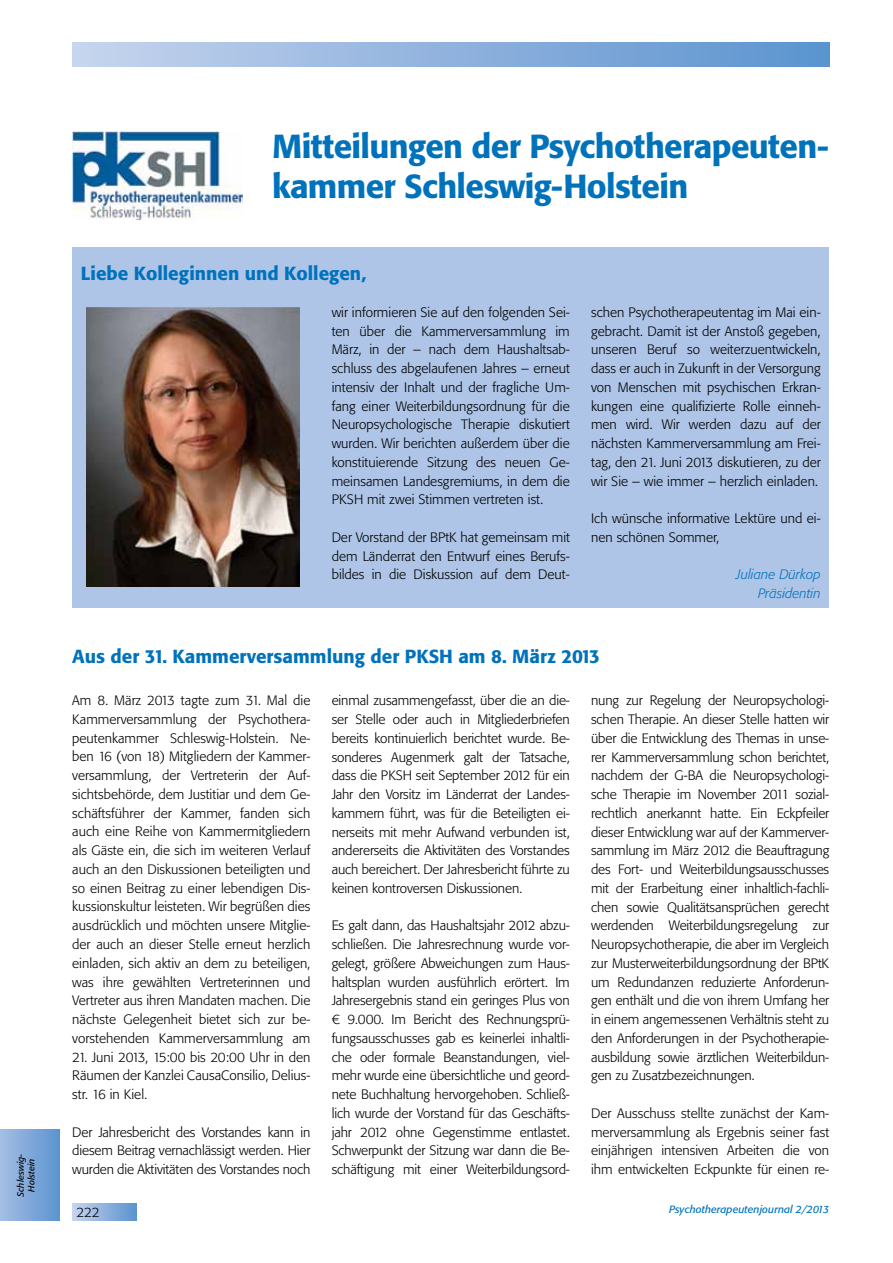
<style>
.page{position:relative;width:893px;height:1263px;background:#fff}
.page>*{position:absolute;margin:0;border:0;box-sizing:border-box;transform-origin:0 0}
.t1{font:500 33px/39.6px "Tn T Form BSK";letter-spacing:-.02em;color:#0072bc}
.t2{font:500 18.75px "Tn T Form BSK";color:#0072bc}
.t3{font:300 13.5px/18.8px "Tn T Form BSK";color:#000;text-align:justify}
.t4{font:italic 300 13.5px/18.8px "Tn T Form BSK";color:#0072bc;text-align:right}
.t5{font:italic 10.5px "Tn T Form BSK";color:#0072bc}
.t6{font:italic 9px/10.8px "Tn T Form BSK";color:#000;text-align:center}
</style>
<div class="page">
<div style="left:72px;top:43px;width:757px;height:24px;background:linear-gradient(to right,#c6d4ee,#5a92cf)"></div>
<div style="left:72px;top:1203px;width:64px;height:17px;background:linear-gradient(to right,#c7d4ee,#5d94cf)"></div>
<div style="left:0;top:1130px;width:60px;height:90px;background:linear-gradient(to right,#a4bee3,#5c95cf)"></div>
<img style="left:72px;top:132px;width:170px;height:87px">
<div style="left:72px;top:247px;width:757px;height:361px;background:#aec5e7"></div>
<img style="left:87px;top:307px;width:212px;height:280px">
<p class="t6" style="left:15px;top:1197px;width:45px;rotate:-90deg">Schleswig-<br>Holstein</p>
<h1 class="t1" style="left:272px;top:126px;width:558px">Mitteilungen der Psychotherapeuten&shy;kammer Schleswig-Holstein</h1>
<h2 class="t2" style="left:81px;top:262px;width:287px">Liebe Kolleginnen und Kollegen,</h2>
<p class="t3" style="left:332px;top:303px;width:240px">wir informieren Sie auf den folgenden Sei&shy;ten über die Kammerversammlung im März, in der – nach dem Haushaltsab&shy;schluss des abgelaufenen Jahres – erneut intensiv der Inhalt und der fragliche Um&shy;fang einer Weiterbildungsordnung für die Neuropsychologische Therapie diskutiert wurden. Wir berichten außerdem über die konstituierende Sitzung des neuen Ge&shy;meinsamen Landesgremiums, in dem die PKSH mit zwei Stimmen vertreten ist.</p>
<p class="t3" style="left:332px;top:528px;width:240px">Der Vorstand der BPtK hat gemeinsam mit dem Länderrat den Entwurf eines Berufs&shy;bildes in die Diskussion auf dem Deut-</p>
<p class="t3" style="left:591px;top:303px;width:231px">schen Psychotherapeutentag im Mai ein&shy;gebracht. Damit ist der Anstoß gegeben, unseren Beruf so weiterzuentwickeln, dass er auch in Zukunft in der Versorgung von Menschen mit psychischen Erkran&shy;kungen eine qualifizierte Rolle einneh&shy;men wird. Wir werden dazu auf der nächsten Kammerversammlung am Frei&shy;tag, den 21. Juni 2013 diskutieren, zu der wir Sie – wie immer – herzlich einladen.</p>
<p class="t3" style="left:591px;top:509px;width:231px">Ich wünsche informative Lektüre und ei&shy;nen schönen Sommer,</p>
<p class="t4" style="left:736px;top:565px;width:86px">Juliane Dürkop<br>Präsidentin</p>
<h2 class="t2" style="left:72px;top:645px;width:529px">Aus der 31. Kammerversammlung der PKSH am 8. März 2013</h2>
<p class="t3" style="left:72px;top:691px;width:240px">Am 8. März 2013 tagte zum 31. Mal die Kammerversammlung der Psychothera&shy;peutenkammer Schleswig-Holstein. Ne&shy;ben 16 (von 18) Mitgliedern der Kammer&shy;versammlung, der Vertreterin der Auf&shy;sichtsbehörde, dem Justitiar und dem Ge&shy;schäftsführer der Kammer, fanden sich auch eine Reihe von Kammermitgliedern als Gäste ein, die sich im weiteren Verlauf auch an den Diskussionen beteiligten und so einen Beitrag zu einer lebendigen Dis&shy;kussionskultur leisteten. Wir begrüßen dies ausdrücklich und möchten unsere Mitglie&shy;der auch an dieser Stelle erneut herzlich einladen, sich aktiv an dem zu beteiligen, was ihre gewählten Vertreterinnen und Vertreter aus ihren Mandaten machen. Die nächste Gelegenheit bietet sich zur be&shy;vorstehenden Kammerversammlung am</p>
<p class="t3" style="left:72px;top:1047px;width:240px">21. Juni 2013, 15:00 bis 20:00 Uhr in den Räumen der Kanzlei CausaConsilio, Delius&shy;str. 16 in Kiel.</p>
<p class="t3" style="left:72px;top:1122px;width:240px">Der Jahresbericht des Vorstandes kann in diesem Beitrag vernachlässigt werden. Hier wurden die Aktivitäten des Vorstandes noch</p>
<p class="t3" style="left:332px;top:691px;width:240px">einmal zusammengefasst, über die an die&shy;ser Stelle oder auch in Mitgliederbriefen bereits kontinuierlich berichtet wurde. Be&shy;sonderes Augenmerk galt der Tatsache, dass die PKSH seit September 2012 für ein Jahr den Vorsitz im Länderrat der Landes&shy;kammern führt, was für die Beteiligten ei&shy;nerseits mit mehr Aufwand verbunden ist, andererseits die Aktivitäten des Vorstandes auch bereichert. Der Jahresbericht führte zu keinen kontroversen Diskussionen.</p>
<p class="t3" style="left:332px;top:916px;width:240px">Es galt dann, das Haushaltsjahr 2012 abzu&shy;schließen. Die Jahresrechnung wurde vor&shy;gelegt, größere Abweichungen zum Haus&shy;haltsplan wurden ausführlich erörtert. Im Jahresergebnis stand ein geringes Plus von € 9.000. Im Bericht des Rechnungsprü&shy;fungsausschusses gab es keinerlei inhaltli&shy;che oder formale Beanstandungen, viel&shy;mehr wurde eine übersichtliche und geord&shy;nete Buchhaltung hervorgehoben. Schließ&shy;lich wurde der Vorstand für das Geschäfts&shy;jahr 2012 ohne Gegenstimme entlastet.<br>Schwerpunkt der Sitzung war dann die Be&shy;schäftigung mit einer Weiterbildungsord-</p>
<p class="t3" style="left:591px;top:691px;width:240px">nung zur Regelung der Neuropsychologi&shy;schen Therapie. An dieser Stelle hatten wir über die Entwicklung des Themas in unse&shy;rer Kammerversammlung schon berichtet, nachdem der G-BA die Neuropsychologi&shy;sche Therapie im November 2011 sozial&shy;rechtlich anerkannt hatte. Ein Eckpfeiler dieser Entwicklung war auf der Kammerver&shy;sammlung im März 2012 die Beauftragung des Fort- und Weiterbildungsausschusses mit der Erarbeitung einer inhaltlich-fachli&shy;chen sowie Qualitätsansprüchen gerecht werdenden Weiterbildungsregelung zur Neuropsychotherapie, die aber im Vergleich zur Musterweiterbildungsordnung der BPtK um Redundanzen reduzierte Anforderun&shy;gen enthält und die von ihrem Umfang her in einem angemessenen Verhältnis steht zu den Anforderungen in der Psychotherapie&shy;ausbildung sowie ärztlichen Weiterbildun&shy;gen zu Zusatzbezeichnungen.</p>
<p class="t3" style="left:591px;top:1104px;width:240px">Der Ausschuss stellte zunächst der Kam&shy;merversammlung als Ergebnis seiner fast einjährigen intensiven Arbeiten die von ihm entwickelten Eckpunkte für einen re-</p>
<p class="t3" style="left:77px;top:1202px;width:25px">222</p>
<p class="t5" style="left:669px;top:1203px;width:162px">Psychotherapeutenjournal 2/2013</p>
</div>
